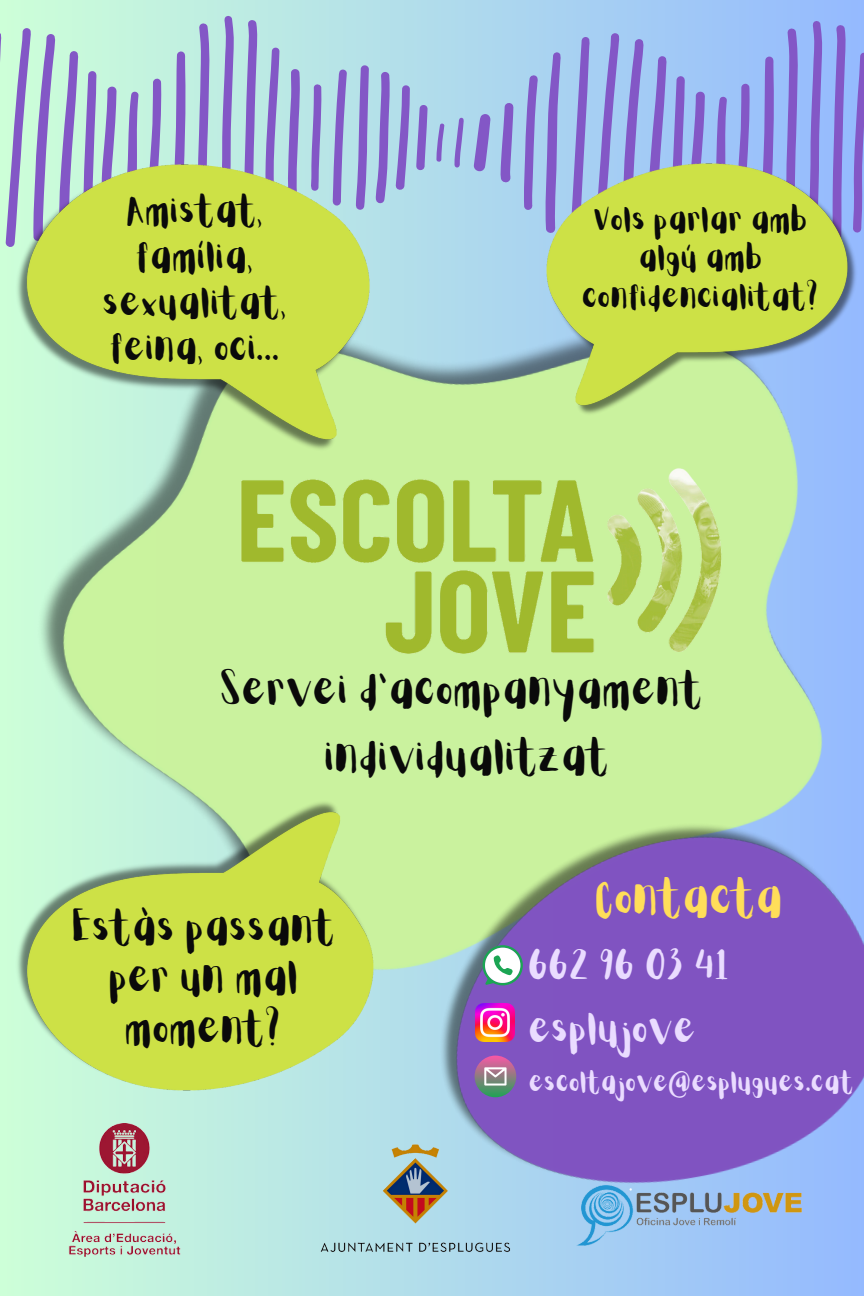
<style>
.page{position:relative;width:864px;height:1296px;background:#fff}
.page>*{position:absolute;margin:0;border:0;box-sizing:border-box;transform-origin:0 0}
.t1{font:39.9px "Aloja Extended";color:#ffde59}
.t2{font:37.8px/67.5px "Aloja Extended";color:#0a0a0a;text-align:center}
.t3{font:36px/50.4px "Aloja Extended";color:#0a0a0a;text-align:center}
.t4{font:34.8px "Aloja Extended";color:#eadcff}
.t5{font:32.7px/45.6px "Aloja Extended";color:#0a0a0a;text-align:center}
.t6{font:27.6px/38.1px "Aloja Extended";color:#0a0a0a;text-align:center}
.t7{font:23.1px "Aloja Extended";color:#eadcff}
</style>
<div class="page">
<div style="left:0;top:0;width:864px;height:1296px;background:linear-gradient(to right,#cdffd8,#94b9ff)"></div>
<svg style="left:436px;top:20px;width:428px;height:208px;background:#9cb1e9"></svg>
<img style="left:0;top:228px;width:864px;height:551px">
<img style="left:361px;top:680px;width:503px;height:611px">
<svg style="left:0;top:15px;width:428px;height:245px;background:#afc7db"></svg>
<img style="left:0;top:157px;width:384px;height:315px">
<svg style="left:482px;top:945px;width:41px;height:41px"></svg>
<img style="left:476px;top:1003px;width:38px;height:39px">
<img style="left:534px;top:157px;width:330px;height:277px">
<img style="left:0;top:779px;width:389px;height:319px">
<div style="left:475px;top:1056px;width:41px;height:41px;background:linear-gradient(to bottom,#f658a5,#23a256);border-radius:50%"></div>
<svg style="left:484px;top:1067px;width:23px;height:19px"></svg>
<img style="left:312px;top:1138px;width:205px;height:121px">
<img style="left:573px;top:1168px;width:234px;height:90px">
<img style="left:138px;top:373px;width:688px;height:387px">
<img style="left:58px;top:1124px;width:133px;height:133px">
<p class="t5" style="left:104px;top:190px;width:186px">Amistat, família, sexualitat, feina, oci...</p>
<p class="t6" style="left:583px;top:203px;width:239px">Vols parlar amb algú amb confidencialitat?</p>
<p class="t2" style="left:221px;top:658px;width:484px">Servei d’acompanyament individualitzat</p>
<h3 class="t3" style="left:73px;top:904px;width:264px">Estàs passant per un mal moment?</h3>
<p class="t1" style="left:597px;top:880px;width:189px">Contacta</p>
<p class="t4" style="left:529px;top:950px;width:203px">662 96 03 41</p>
<p class="t4" style="left:529px;top:1013px;width:170px">esplujove</p>
<h2 class="t7" style="left:529px;top:1071px;width:327px">escoltajove@esplugues.cat</h2>
</div>
